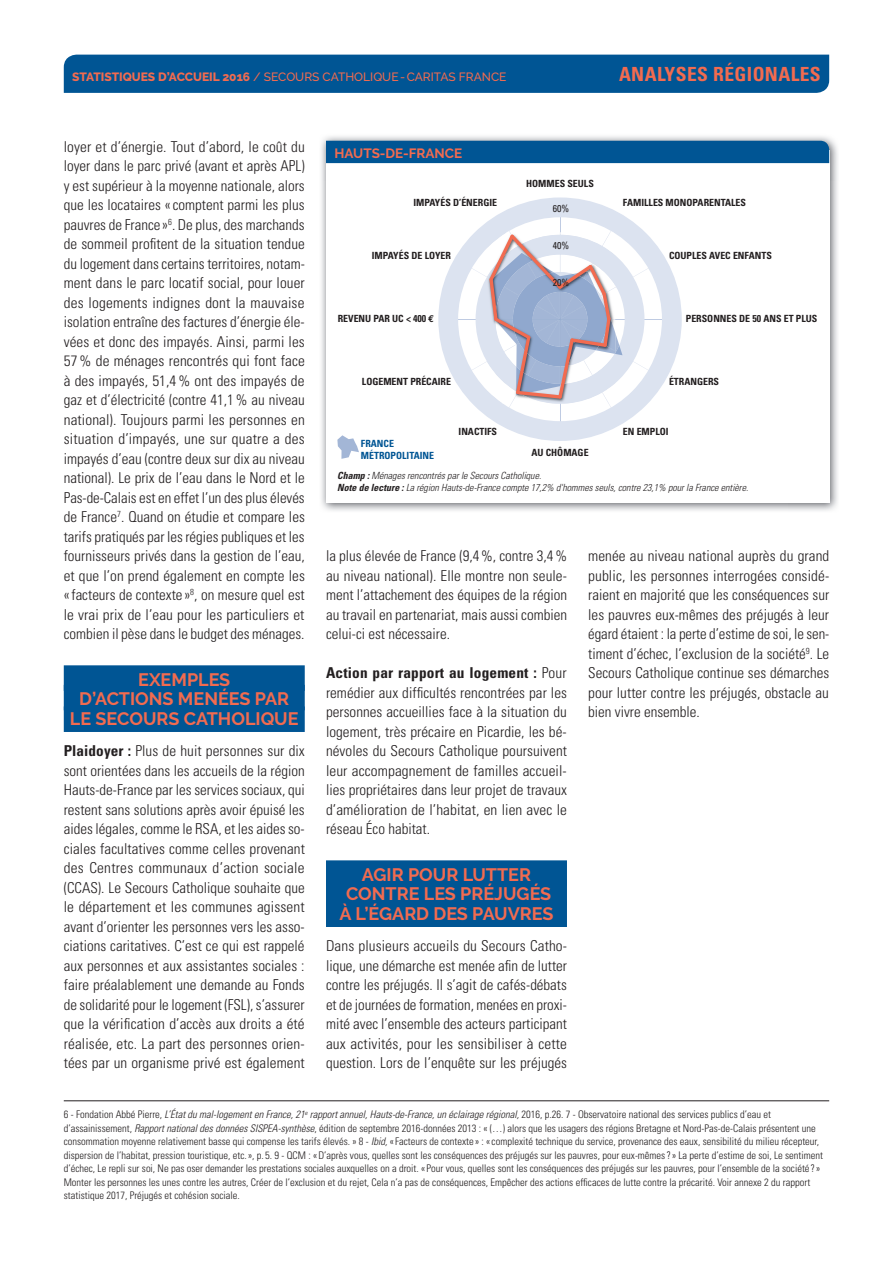
<style>
.page{position:relative;width:893px;height:1263px;background:#fff}
.page>*{position:absolute;margin:0;border:0;box-sizing:border-box;transform-origin:0 0}
.t1{font:700 condensed 19.5px "Univers";letter-spacing:.02em;color:#f26b50}
.t2{font:700 18px/19.5px "Raleway";color:#f26b50;text-align:center}
.t3{font:300 condensed 15px/19.5px "Univers";color:#231f20;text-align:justify}
.t4{font:700 13.5px "Raleway";color:#f26b50}
.t5{font:500 12px "Raleway";color:#f26b50}
.t6{font:300 condensed 10.5px/13.5px "Univers";color:#231f20}
.t7{font:700 condensed 9.9px "Univers";color:#231f20}
.t8{font:italic 300 condensed 9.9px/11.9px "Univers";color:#231f20}
.t9{font:700 condensed 9.9px/11.9px "Univers";color:#005594}
.t10{font:condensed 9.9px "Univers";color:#231f20}
.s1{font-weight:800}
.s2{font-weight:700}
.s3{font-family:"Euro Mono";font-stretch:normal}
.s4{font-style:italic}
</style>
<div class="page">
<div style="left:64px;top:55px;width:765px;height:38px;background:#005594"></div>
<div style="left:64px;top:665px;width:241px;height:26px;background:#005594"></div>
<div style="left:64px;top:685px;width:241px;height:25px;background:#005594"></div>
<div style="left:64px;top:706px;width:241px;height:26px;background:#005594"></div>
<div style="left:326px;top:860px;width:241px;height:26px;background:#005594"></div>
<div style="left:326px;top:880px;width:241px;height:25px;background:#005594"></div>
<div style="left:326px;top:901px;width:241px;height:26px;background:#005594"></div>
<img style="left:321px;top:136px;width:517px;height:45px">
<img style="left:321px;top:181px;width:50px;height:330px">
<img style="left:788px;top:181px;width:50px;height:330px">
<div style="left:326px;top:150px;width:503px;height:352px;background:#fff"></div>
<svg style="left:337px;top:435px;width:22px;height:24px"></svg>
<svg style="left:438px;top:197px;width:244px;height:244px"></svg>
<svg style="left:463px;top:222px;width:194px;height:194px"></svg>
<div style="left:326px;top:141px;width:503px;height:22px;background:#005594"></div>
<hr style="left:64px;top:1100px;width:765px;height:1px;background:#231f20">
<p class="t5" style="left:72px;top:70px;width:436px"><span class="s1">STATISTIQUES D’ACCUEIL 2016</span> / SECOURS CATHOLIQUE - CARITAS FRANCE</p>
<h1 class="t1" style="left:619px;top:62px;width:203px">ANALYSES RÉGIONALES</h1>
<p class="t3" style="left:64px;top:136px;width:243px">loyer et d’énergie. Tout d’abord, le coût du loyer dans le parc privé (avant et après APL) y est supérieur à la moyenne nationale, alors que les locataires « comptent parmi les plus pauvres de France »<sup>6</sup>. De plus, des marchands de sommeil profitent de la situation tendue du logement dans certains territoires, notam&shy;ment dans le parc locatif social, pour louer des logements indignes dont la mauvaise isolation entraîne des factures d’énergie éle&shy;vées et donc des impayés. Ainsi, parmi les 57 % de ménages rencontrés qui font face à des impayés, 51,4 % ont des impayés de gaz et d’électricité (contre 41,1 % au niveau national). Toujours parmi les personnes en situation d’impayés, une sur quatre a des impayés d’eau (contre deux sur dix au niveau national). Le prix de l’eau dans le Nord et le Pas-de-Calais est en effet l’un des plus élevés de France<sup>7</sup>. Quand on étudie et compare les tarifs pratiqués par les régies publiques et les fournisseurs privés dans la gestion de l’eau, et que l’on prend également en compte les « facteurs de contexte »<sup>8</sup>, on mesure quel est le vrai prix de l’eau pour les particuliers et combien il pèse dans le budget des ménages.</p>
<p class="t2" style="left:70px;top:670px;width:230px">EXEMPLES<br>D’ACTIONS MENÉES PAR<br>LE SECOURS CATHOLIQUE</p>
<p class="t3" style="left:64px;top:741px;width:243px"><span class="s2">Plaidoyer :</span> Plus de huit personnes sur dix sont orientées dans les accueils de la région Hauts-de-France par les services sociaux, qui restent sans solutions après avoir épuisé les aides légales, comme le RSA, et les aides so&shy;ciales facultatives comme celles provenant des Centres communaux d’action sociale (CCAS). Le Secours Catholique souhaite que le département et les communes agissent avant d’orienter les personnes vers les asso&shy;ciations caritatives. C’est ce qui est rappelé aux personnes et aux assistantes sociales : faire préalablement une demande au Fonds de solidarité pour le logement (FSL), s’assurer que la vérification d’accès aux droits a été réalisée, etc. La part des personnes orien&shy;tées par un organisme privé est également</p>
<p class="t4" style="left:334px;top:146px;width:129px">HAUTS-DE-FRANCE</p>
<p class="t7" style="left:526px;top:178px;width:69px">HOMMES SEULS</p>
<p class="t7" style="left:413px;top:196px;width:85px">IMPAYÉS D’ÉNERGIE</p>
<p class="t10" style="left:553px;top:202px;width:18px">60%</p>
<p class="t7" style="left:623px;top:196px;width:125px">FAMILLES MONOPARENTALES</p>
<p class="t7" style="left:372px;top:249px;width:81px">IMPAYÉS DE LOYER</p>
<p class="t10" style="left:553px;top:239px;width:18px">40%</p>
<p class="t7" style="left:669px;top:249px;width:104px">COUPLES AVEC ENFANTS</p>
<p class="t10" style="left:553px;top:276px;width:18px">20%</p>
<p class="t7" style="left:338px;top:312px;width:98px">REVENU PAR UC &lt; 400 <span class="s3">€</span></p>
<p class="t7" style="left:686px;top:312px;width:133px">PERSONNES DE 50 ANS ET PLUS</p>
<p class="t7" style="left:362px;top:375px;width:91px">LOGEMENT PRÉCAIRE</p>
<p class="t7" style="left:669px;top:375px;width:52px">ÉTRANGERS</p>
<p class="t7" style="left:459px;top:425px;width:40px">INACTIFS</p>
<p class="t7" style="left:623px;top:425px;width:47px">EN EMPLOI</p>
<p class="t9" style="left:361px;top:437px;width:75px">FRANCE<br>MÉTROPOLITAINE</p>
<p class="t7" style="left:531px;top:446px;width:59px">AU CHÔMAGE</p>
<p class="t8" style="left:337px;top:470px;width:412px"><span class="s2">Champ :</span> Ménages rencontrés par le Secours Catholique.<br><span class="s2">Note de lecture :</span> La région Hauts-de-France compte 17,2% d'hommes seuls, contre 23,1% pour la France entière.</p>
<p class="t3" style="left:326px;top:546px;width:242px">la plus élevée de France (9,4 %, contre 3,4 % au niveau national). Elle montre non seule&shy;ment l’attachement des équipes de la région au travail en partenariat, mais aussi combien celui-ci est nécessaire.</p>
<p class="t3" style="left:326px;top:663px;width:243px"><span class="s2">Action par rapport au logement :</span> Pour remédier aux difficultés rencontrées par les personnes accueillies face à la situation du logement, très précaire en Picardie, les bé&shy;névoles du Secours Catholique poursuivent leur accompagnement de familles accueil&shy;lies propriétaires dans leur projet de travaux d’amélioration de l’habitat, en lien avec le réseau Éco habitat.</p>
<p class="t2" style="left:339px;top:865px;width:215px">AGIR POUR LUTTER<br>CONTRE LES PRÉJUGÉS<br>À L’ÉGARD DES PAUVRES</p>
<p class="t3" style="left:326px;top:936px;width:243px">Dans plusieurs accueils du Secours Catho&shy;lique, une démarche est menée afin de lutter contre les préjugés. Il s’agit de cafés-débats et de journées de formation, menées en proxi&shy;mité avec l’ensemble des acteurs participant aux activités, pour les sensibiliser à cette question. Lors de l’enquête sur les préjugés</p>
<p class="t3" style="left:588px;top:546px;width:243px">menée au niveau national auprès du grand public, les personnes interrogées considé&shy;raient en majorité que les conséquences sur les pauvres eux-mêmes des préjugés à leur égard étaient : la perte d’estime de soi, le sen&shy;timent d’échec, l’exclusion de la société<sup>9</sup>. Le Secours Catholique continue ses démarches pour lutter contre les préjugés, obstacle au bien vivre ensemble.</p>
<p class="t6" style="left:64px;top:1107px;width:761px">6 - Fondation Abbé Pierre, <span class="s4">L’État du mal-logement en France, 21</span><sup>e</sup> <span class="s4">rapport annuel, Hauts-de-France, un éclairage régional,</span> 2016, p.26. 7 - Observatoire national des services publics d’eau et d’assainissement, <span class="s4">Rapport national des données SISPEA-synthèse</span>, édition de septembre 2016-données 2013 : « (…) alors que les usagers des régions Bretagne et Nord-Pas-de-Calais présentent une consommation moyenne relativement basse qui compense les tarifs élevés. » 8 - <span class="s4">Ibid,</span> « Facteurs de contexte » : « complexité technique du service, provenance des eaux, sensibilité du milieu récepteur, dispersion de l’habitat, pression touristique, etc. », p. 5. 9 - QCM : « D’après vous, quelles sont les conséquences des préjugés sur les pauvres, pour eux-mêmes ? » La perte d’estime de soi, Le sentiment d’échec, Le repli sur soi, Ne pas oser demander les prestations sociales auxquelles on a droit. « Pour vous, quelles sont les conséquences des préjugés sur les pauvres, pour l’ensemble de la société ? » Monter les personnes les unes contre les autres, Créer de l’exclusion et du rejet, Cela n’a pas de conséquences, Empêcher des actions efficaces de lutte contre la précarité. Voir annexe 2 du rapport statistique 2017, Préjugés et cohésion sociale.</p>
</div>
